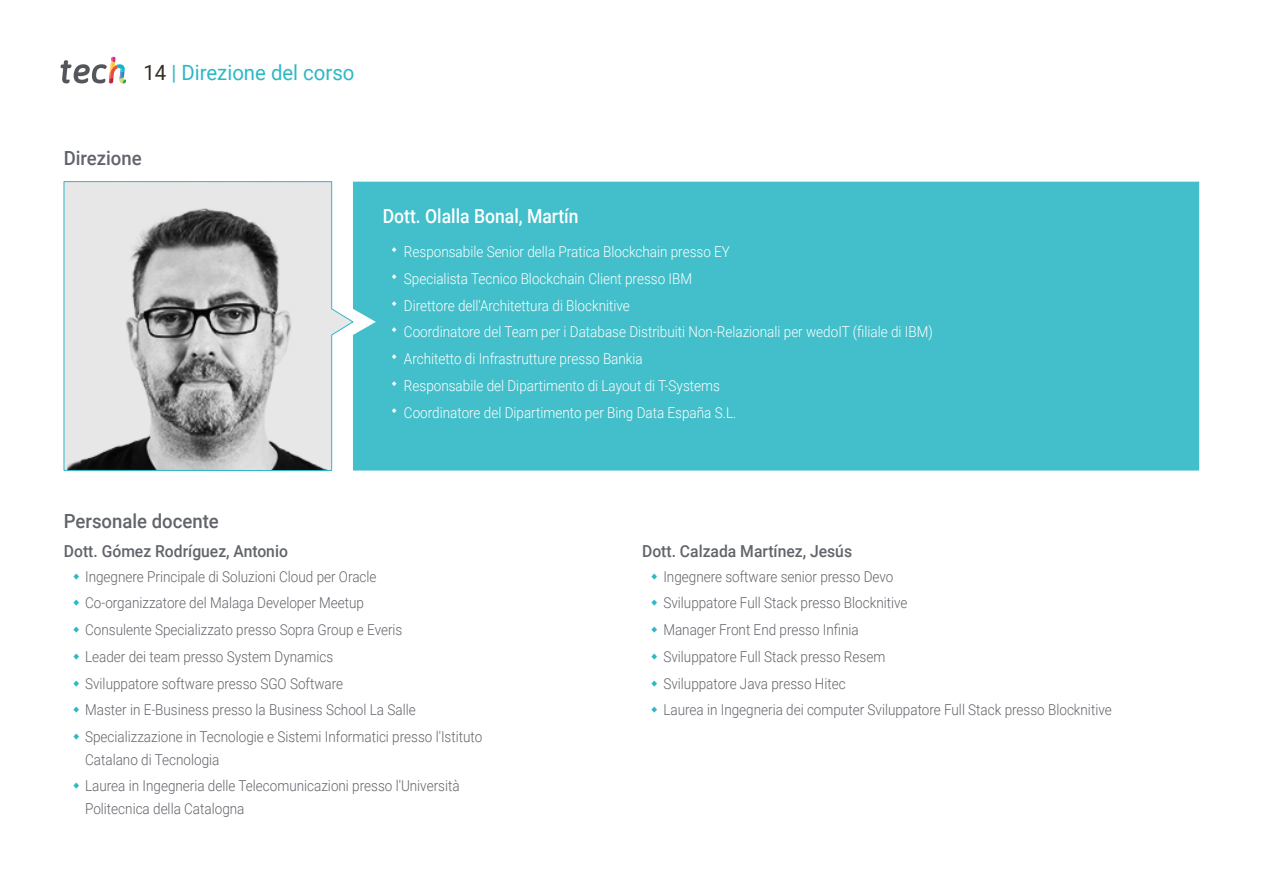
<style>
.page{position:relative;width:1263px;height:893px;background:#fff}
.page>*{position:absolute;margin:0;border:0;box-sizing:border-box;transform-origin:0 0}
.t1{font:21px "Roboto";color:#2db8c5}
.t2{font:500 19.5px "Roboto";color:#61646a;scale:.95 1}
.t3{font:500 19.5px "Roboto";color:#fff;scale:.9 1}
.t4{font:500 16.5px "Roboto";color:#61646a;scale:.95 1}
.t5{font:300 15px/26.7px "Roboto";color:#61646a;scale:.9 1}
.t6{font:300 15px/26.7px "Roboto";color:#fff;scale:.9 1}
.s1{color:#312e20}
</style>
<div class="page">
<svg style="left:61px;top:57px;width:65px;height:27px"></svg>
<svg style="left:64px;top:181px;width:290px;height:290px;background:#c0c1c2"></svg>
<div style="left:353px;top:182px;width:846px;height:289px;background:#42bfca"></div>
<svg style="left:392px;top:247px;width:5px;height:5px"></svg>
<svg style="left:392px;top:274px;width:5px;height:5px"></svg>
<svg style="left:392px;top:301px;width:5px;height:5px"></svg>
<svg style="left:392px;top:327px;width:5px;height:5px"></svg>
<svg style="left:392px;top:354px;width:5px;height:5px"></svg>
<svg style="left:392px;top:381px;width:5px;height:5px"></svg>
<svg style="left:392px;top:408px;width:5px;height:5px"></svg>
<h1 class="t1" style="left:144px;top:57px;width:213px"><span class="s1">14</span> | Direzione del corso</h1>
<h2 class="t2" style="left:64px;top:144px;width:84px">Direzione</h2>
<h2 class="t3" style="left:383px;top:202px;width:219px">Dott. Olalla Bonal, Martín</h2>
<p class="t6" style="left:404px;top:238px;width:589px">Responsabile Senior della Pratica Blockchain presso EY<br>Specialista Tecnico Blockchain Client presso IBM<br>Direttore dell'Architettura di Blocknitive<br>Coordinatore del Team per i Database Distribuiti Non-Relazionali per wedoIT (filiale di IBM)<br>Architetto di Infrastrutture presso Bankia<br>Responsabile del Dipartimento di Layout di T-Systems<br>Coordinatore del Dipartimento per Bing Data España S.L.</p>
<h2 class="t2" style="left:64px;top:507px;width:165px">Personale docente</h2>
<p class="t4" style="left:64px;top:540px;width:237px">Dott. Gómez Rodríguez, Antonio</p>
<p class="t5" style="left:85px;top:562px;width:443px">Ingegnere Principale di Soluzioni Cloud per Oracle<br>Co-organizzatore del Malaga Developer Meetup<br>Consulente Specializzato presso Sopra Group e Everis<br>Leader dei team presso System Dynamics<br>Sviluppatore software presso SGO Software<br>Master in E-Business presso la Business School La Salle Specializzazione in Tecnologie e Sistemi Informatici presso l'Istituto</p>
<p class="t5" style="left:85px;top:745px;width:418px">Catalano di Tecnologia<br>Laurea in Ingegneria delle Telecomunicazioni presso l'Università</p>
<p class="t5" style="left:85px;top:795px;width:179px">Politecnica della Catalogna</p>
<p class="t4" style="left:642px;top:540px;width:223px">Dott. Calzada Martínez, Jesús</p>
<p class="t5" style="left:663px;top:562px;width:500px">Ingegnere software senior presso Devo<br>Sviluppatore Full Stack presso Blocknitive<br>Manager Front End presso Infinia<br>Sviluppatore Full Stack presso Resem<br>Sviluppatore Java presso Hitec<br>Laurea in Ingegneria dei computer Sviluppatore Full Stack presso Blocknitive</p>
</div>
